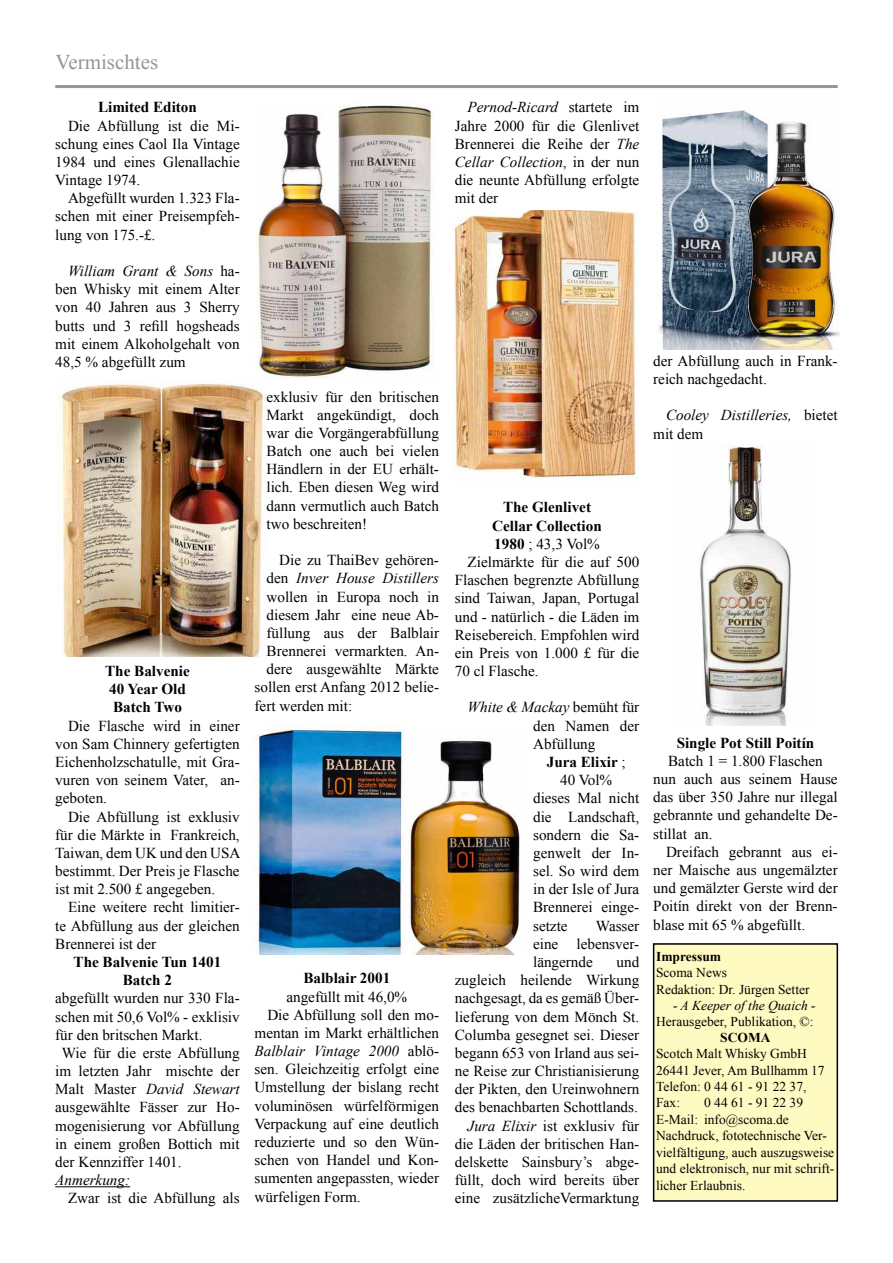
<style>
.page{position:relative;width:893px;height:1263px;background:#fff}
.page>*{position:absolute;margin:0;border:0;box-sizing:border-box;transform-origin:0 0}
.t1{font:21px "Times New Roman";color:#939598}
.t2{font:15.15px/18.1px "Times New Roman";color:#000;text-align:justify}
.t3{font:700 15.15px/18.1px "Times New Roman";color:#000}
.t4{font:italic 15.15px/18.1px "Times New Roman";color:#000}
.t5{font:13.5px/16.5px "Times New Roman";color:#000}
.t6{font:italic 13.5px "Times New Roman";color:#000}
.t7{font:700 13.5px "Times New Roman";color:#000}
.s1{font-style:italic}
.s2{font-style:normal}
.s3{font-weight:700}
.s4{font-weight:400}
</style>
<div class="page">
<hr style="left:55px;top:85px;width:783px;height:3px;background:#939598">
<div style="left:654px;top:944px;width:183px;height:257px;background:#fffac2"></div>
<div style="left:653px;top:943px;width:185px;height:259px;border:2px solid #000"></div>
<img style="left:453px;top:210px;width:183px;height:269px">
<img style="left:58px;top:378px;width:208px;height:279px">
<img style="left:255px;top:105px;width:179px;height:275px">
<img style="left:700px;top:444px;width:91px;height:281px">
<img style="left:658px;top:110px;width:181px;height:240px">
<hr style="left:55px;top:1186px;width:75px;height:1px;background:#000">
<img style="left:256px;top:729px;width:264px;height:226px">
<h1 class="t1" style="left:56px;top:48px;width:104px">Vermischtes</h1>
<p class="t3" style="left:98px;top:98px;width:100px">Limited Editon</p>
<p class="t2" style="left:55px;top:116px;width:186px;text-indent:13px">Die Abfüllung ist die Mi&shy;schung eines Caol Ila Vintage 1984 und eines Glenallachie Vintage 1974.</p>
<p class="t2" style="left:55px;top:189px;width:186px;text-indent:13px">Abgefüllt wurden 1.323 Fla&shy;schen mit einer Preisempfeh&shy;lung von 175.-£.</p>
<p class="t2" style="left:55px;top:262px;width:186px;text-indent:13px"><span class="s1">William Grant &amp; Sons</span> ha&shy;ben Whisky mit einem Alter von 40 Jahren aus 3 Sherry butts und 3 refill hogsheads mit einem Alkoholgehalt von 48,5 % abgefüllt zum</p>
<p class="t3" style="left:105px;top:661px;width:86px">The Balvenie<br>40 Year Old<br>Batch Two</p>
<p class="t2" style="left:55px;top:716px;width:186px;text-indent:13px">Die Flasche wird in einer von Sam Chinnery gefertigten Eichenholzschatulle, mit Gra&shy;vuren von seinem Vater, an&shy;geboten.</p>
<p class="t2" style="left:55px;top:807px;width:187px;text-indent:13px">Die Abfüllung ist exklusiv für die Märkte in Frankreich, Taiwan, dem UK und den USA bestimmt. Der Preis je Flasche ist mit 2.500 £ angegeben.</p>
<p class="t2" style="left:55px;top:898px;width:186px;text-indent:13px">Eine weitere recht limitier&shy;te Abfüllung aus der gleichen Brennerei ist der</p>
<p class="t3" style="left:74px;top:952px;width:149px;text-align:center">The Balvenie Tun 1401<br>Batch 2</p>
<p class="t2" style="left:55px;top:989px;width:186px">abgefüllt wurden nur 330 Fla-</p>
<p class="t2" style="left:55px;top:1007px;width:186px">schen mit 50,6 Vol% - exklisiv</p>
<p class="t2" style="left:55px;top:1025px;width:149px">für den britschen Markt.</p>
<p class="t2" style="left:62px;top:1043px;width:179px">Wie für die erste Abfüllung</p>
<p class="t2" style="left:55px;top:1062px;width:186px">im letzten Jahr mischte der</p>
<p class="t4" style="left:55px;top:1080px;width:186px"><span class="s2">Malt Master</span> David Stewart</p>
<p class="t2" style="left:55px;top:1098px;width:186px">ausgewählte Fässer zur Ho-</p>
<p class="t2" style="left:55px;top:1116px;width:186px">mogenisierung vor Abfüllung</p>
<p class="t2" style="left:55px;top:1134px;width:186px">in einem großen Bottich mit</p>
<p class="t2" style="left:55px;top:1152px;width:128px">der Kennziffer 1401.</p>
<p class="t4" style="left:55px;top:1170px;width:76px">Anmerkung:</p>
<p class="t2" style="left:68px;top:1189px;width:173px">Zwar ist die Abfüllung als</p>
<p class="t2" style="left:267px;top:387px;width:174px">exklusiv für den britischen Markt angekündigt, doch war die Vorgängerabfüllung Batch one auch bei vielen Händlern in der EU erhält&shy;lich. Eben diesen Weg wird dann vermutlich auch Batch two beschreiten!</p>
<p class="t2" style="left:279px;top:551px;width:161px">Die zu ThaiBev gehören-</p>
<p class="t4" style="left:267px;top:569px;width:174px"><span class="s2">den</span> Inver House Distillers</p>
<p class="t2" style="left:267px;top:587px;width:174px">wollen in Europa noch in</p>
<p class="t2" style="left:267px;top:605px;width:174px">diesem Jahr eine neue Ab-</p>
<p class="t2" style="left:267px;top:623px;width:174px">füllung aus der Balblair</p>
<p class="t2" style="left:267px;top:642px;width:174px">Brennerei vermarkten. An-</p>
<p class="t2" style="left:267px;top:660px;width:174px">dere ausgewählte Märkte</p>
<p class="t2" style="left:255px;top:678px;width:186px">sollen erst Anfang 2012 belie-</p>
<p class="t2" style="left:255px;top:696px;width:99px">fert werden mit:</p>
<p class="t3" style="left:303px;top:969px;width:88px">Balblair 2001</p>
<p class="t2" style="left:286px;top:987px;width:122px">angefüllt mit 46,0%</p>
<p class="t2" style="left:267px;top:1005px;width:173px">Die Abfüllung soll den mo-</p>
<p class="t2" style="left:255px;top:1023px;width:186px">mentan im Markt erhältlichen</p>
<p class="t4" style="left:255px;top:1041px;width:186px">Balblair Vintage 2000 <span class="s2">ablö-</span></p>
<p class="t2" style="left:255px;top:1060px;width:186px">sen. Gleichzeitig erfolgt eine</p>
<p class="t2" style="left:255px;top:1078px;width:186px">Umstellung der bislang recht</p>
<p class="t2" style="left:255px;top:1096px;width:186px">voluminösen würfelförmigen</p>
<p class="t2" style="left:255px;top:1114px;width:186px">Verpackung auf eine deutlich</p>
<p class="t2" style="left:255px;top:1133px;width:186px">reduzierte und so den Wün-</p>
<p class="t2" style="left:255px;top:1151px;width:186px">schen von Handel und Kon-</p>
<p class="t2" style="left:255px;top:1169px;width:186px">sumenten angepassten, wieder</p>
<p class="t2" style="left:255px;top:1187px;width:108px">würfeligen Form.</p>
<p class="t2" style="left:455px;top:98px;width:186px;text-indent:13px"><span class="s1">Pernod-Ricard</span> startete im Jahre 2000 für die Glenlivet Brennerei die Reihe der <span class="s1">The Cellar Collection</span>, in der nun die neunte Abfüllung erfolgte mit der</p>
<p class="t2" style="left:653px;top:352px;width:186px">der Abfüllung auch in Frank&shy;reich nachgedacht.</p>
<p class="t4" style="left:653px;top:406px;width:186px;text-indent:13px">Cooley Distilleries, <span class="s2">bietet mit dem</span></p>
<p class="t3" style="left:503px;top:498px;width:89px">The Glenlivet</p>
<p class="t3" style="left:492px;top:516px;width:111px">Cellar Collection</p>
<p class="t2" style="left:494px;top:534px;width:107px"><span class="s3">1980</span> ; 43,3 Vol%</p>
<p class="t2" style="left:468px;top:553px;width:173px">Zielmärkte für die auf 500</p>
<p class="t2" style="left:455px;top:571px;width:186px">Flaschen begrenzte Abfüllung</p>
<p class="t2" style="left:455px;top:589px;width:186px">sind Taiwan, Japan, Portugal</p>
<p class="t2" style="left:455px;top:607px;width:186px">und - natürlich - die Läden im</p>
<p class="t2" style="left:455px;top:625px;width:186px">Reisebereich. Empfohlen wird</p>
<p class="t2" style="left:455px;top:643px;width:186px">ein Preis von 1.000 £ für die</p>
<p class="t2" style="left:455px;top:662px;width:85px">70 cl Flasche.</p>
<p class="t2" style="left:533px;top:698px;width:108px;text-indent:-66px"><span class="s1">White &amp; Mackay</span> bemüht für den Namen der Abfüllung</p>
<p class="t3" style="left:547px;top:752px;width:80px">Jura Elixir <span class="s4">;</span></p>
<p class="t2" style="left:560px;top:771px;width:54px">40 Vol%</p>
<p class="t2" style="left:533px;top:789px;width:108px">dieses Mal nicht</p>
<p class="t2" style="left:533px;top:807px;width:108px">die Landschaft,</p>
<p class="t2" style="left:533px;top:825px;width:108px">sondern die Sa-</p>
<p class="t2" style="left:533px;top:843px;width:108px">genwelt der In-</p>
<p class="t2" style="left:533px;top:862px;width:108px">sel. So wird dem</p>
<p class="t2" style="left:533px;top:880px;width:108px">in der Isle of Jura</p>
<p class="t2" style="left:533px;top:898px;width:108px">Brennerei einge-</p>
<p class="t2" style="left:533px;top:916px;width:36px">setzte</p>
<p class="t2" style="left:533px;top:916px;width:108px;text-indent:63px">Wasser eine lebensver&shy;längernde</p>
<p class="t2" style="left:455px;top:952px;width:186px;text-align:right">und<br>zugleich heilende Wirkung nachgesagt, da es gemäß Über&shy;lieferung von dem Mönch St.<br>Columba gesegnet sei. Dieser begann 653 von Irland aus sei&shy;ne Reise zur Christianisierung der Pikten, den Ureinwohnern des benachbarten Schottlands.<br><span class="s1">Jura Elixir</span> ist exklusiv für die Läden der britischen Han&shy;delskette Sainsbury’s abge&shy;füllt, doch wird bereits über eine zusätzlicheVermarktung</p>
<p class="t3" style="left:677px;top:733px;width:139px">Single Pot Still Poitín</p>
<p class="t2" style="left:653px;top:751px;width:186px;text-align:left;text-indent:15px">Batch 1 = 1.800 Flaschen nun auch aus seinem Hause das über 350 Jahre nur illegal gebrannte und gehandelte De&shy;stillat an.</p>
<p class="t2" style="left:653px;top:842px;width:186px;text-indent:13px">Dreifach gebrannt aus ei&shy;ner Maische aus ungemälzter und gemälzter Gerste wird der Poitín direkt von der Brenn&shy;blase mit 65 % abgefüllt.</p>
<p class="t7" style="left:656px;top:947px;width:67px">Impressum</p>
<p class="t5" style="left:656px;top:965px;width:155px">Scoma News<br>Redaktion: Dr. Jürgen Setter</p>
<p class="t6" style="left:673px;top:996px;width:144px">- A Keeper of the Quaich -</p>
<p class="t5" style="left:656px;top:1013px;width:159px">Herausgeber, Publikation, ©:</p>
<p class="t7" style="left:720px;top:1028px;width:52px">SCOMA</p>
<p class="t5" style="left:656px;top:1045px;width:170px">Scotch Malt Whisky GmbH<br>26441 Jever, Am Bullhamm 17<br>Telefon: 0 44 61 - 91 22 37,<br>Fax:</p>
<p class="t5" style="left:656px;top:1094px;width:180px;text-indent:48px">0 44 61 - 91 22 39<br>E-Mail: info@scoma.de<br>Nachdruck, fototechnische Ver&shy;vielfältigung, auch auszugsweise und elektronisch, nur mit schrift&shy;licher Erlaubnis.</p>
</div>
